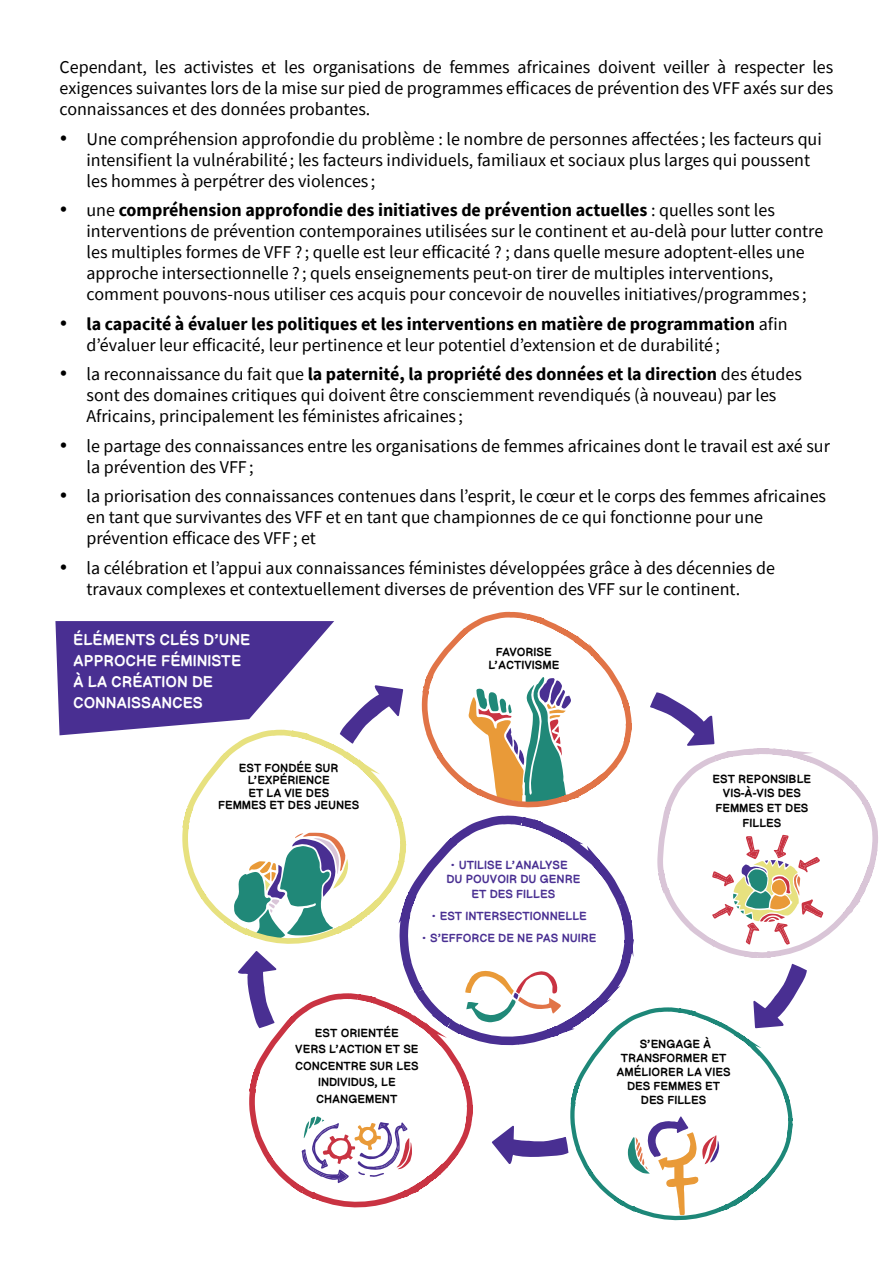
<style>
.page{position:relative;width:893px;height:1263px;background:#fff}
.page>*{position:absolute;margin:0;border:0;box-sizing:border-box;transform-origin:0 0}
.t1{font:18px/21px "Source Sans Pro";color:#000}
.t2{font:500 15px/21px "Comic Helvetic";color:#fff}
.t3{font:500 11.4px/16.5px "Comic Helvetic";color:#000;text-align:center}
.t4{font:500 11.4px "Comic Helvetic";color:#492f92}
.s1{font-weight:700}
</style>
<div class="page">
<svg style="left:55px;top:621px;width:41px;height:114px;background:#553d99"></svg>
<div style="left:96px;top:621px;width:67px;height:112px;background:#492f92"></div>
<svg style="left:163px;top:621px;width:92px;height:515px"></svg>
<svg style="left:255px;top:611px;width:623px;height:610px"></svg>
<svg style="left:340px;top:685px;width:63px;height:59px"></svg>
<svg style="left:650px;top:692px;width:64px;height:54px"></svg>
<svg style="left:753px;top:964px;width:54px;height:64px"></svg>
<svg style="left:238px;top:951px;width:38px;height:77px"></svg>
<svg style="left:492px;top:1126px;width:76px;height:38px"></svg>
<svg style="left:712px;top:835px;width:111px;height:110px"></svg>
<svg style="left:628px;top:1116px;width:91px;height:99px"></svg>
<svg style="left:302px;top:1116px;width:110px;height:67px"></svg>
<svg style="left:465px;top:969px;width:97px;height:54px"></svg>
<p class="t1" style="left:60px;top:56px;width:775px;text-align:justify">Cependant, les activistes et les organisations de femmes africaines doivent veiller à respecter les exigences suivantes lors de la mise sur pied de programmes efficaces de prévention des VFF axés sur des connaissances et des données probantes.</p>
<p class="t1" style="left:87px;top:128px;width:737px;text-indent:-27px">• Une compréhension approfondie du problème : le nombre de personnes affectées ; les facteurs qui intensifient la vulnérabilité ; les facteurs individuels, familiaux et sociaux plus larges qui poussent les hommes à perpétrer des violences ;</p>
<p class="t1" style="left:87px;top:199px;width:738px;text-indent:-27px">• une <span class="s1">compréhension approfondie des initiatives de prévention actuelles</span> : quelles sont les interventions de prévention contemporaines utilisées sur le continent et au-delà pour lutter contre les multiples formes de VFF ? ; quelle est leur efficacité ? ; dans quelle mesure adoptent-elles une approche intersectionnelle ? ; quels enseignements peut-on tirer de multiples interventions, comment pouvons-nous utiliser ces acquis pour concevoir de nouvelles initiatives/programmes ;</p>
<p class="t1" style="left:87px;top:313px;width:703px;text-indent:-27px">• <span class="s1">la capacité à évaluer les politiques et les interventions en matière de programmation</span> afin d’évaluer leur efficacité, leur pertinence et leur potentiel d’extension et de durabilité ;</p>
<p class="t1" style="left:87px;top:364px;width:717px;text-indent:-27px">• la reconnaissance du fait que <span class="s1">la paternité, la propriété des données et la direction</span> des études sont des domaines critiques qui doivent être consciemment revendiqués (à nouveau) par les<br>Africains, principalement les féministes africaines ;</p>
<p class="t1" style="left:87px;top:435px;width:745px;text-indent:-27px">• le partage des connaissances entre les organisations de femmes africaines dont le travail est axé sur la prévention des VFF ;</p>
<p class="t1" style="left:87px;top:486px;width:741px;text-indent:-27px">• la priorisation des connaissances contenues dans l’esprit, le cœur et le corps des femmes africaines en tant que survivantes des VFF et en tant que championnes de ce qui fonctionne pour une prévention efficace des VFF ; et</p>
<p class="t1" style="left:60px;top:557px;width:717px;text-align:center">• la célébration et l’appui aux connaissances féministes développées grâce à des décennies de travaux complexes et contextuellement diverses de prévention des VFF sur le continent.</p>
<p class="t2" style="left:73px;top:628px;width:179px">ÉLÉMENTS CLÉS D’UNE<br>APPROCHE FÉMINISTE<br>À LA CRÉATION DE<br>CONNAISSANCES</p>
<p class="t3" style="left:488px;top:644px;width:72px;line-height:13px">FAVORISE<br>L’ACTIVISME</p>
<p class="t3" style="left:218px;top:761px;width:143px;line-height:12.3px">EST FONDÉE SUR<br>L’EXPÉRIENCE<br>ET LA VIE DES<br>FEMMES ET DES JEUNES</p>
<p class="t4" style="left:451px;top:854px;width:118px">• UTILISE L’ANALYSE</p>
<p class="t4" style="left:446px;top:869px;width:135px">DU POUVOIR DU GENRE</p>
<p class="t4" style="left:471px;top:883px;width:85px">ET DES FILLES</p>
<p class="t4" style="left:432px;top:905px;width:157px">• EST INTERSECTIONNELLE</p>
<p class="t4" style="left:422px;top:927px;width:176px">• S’EFFORCE DE NE PAS NUIRE</p>
<p class="t3" style="left:713px;top:770px;width:100px;line-height:14.9px">EST REPONSIBLE<br>VIS-À-VIS DES<br>FEMMES ET DES<br>FILLES</p>
<p class="t3" style="left:295px;top:1023px;width:125px">EST ORIENTÉE<br>VERS L’ACTION ET SE<br>CONCENTRE SUR LES<br>INDIVIDUS, LE<br>CHANGEMENT</p>
<p class="t3" style="left:617px;top:1035px;width:115px;line-height:14.2px">S’ENGAGE À<br>TRANSFORMER ET<br>AMÉLIORER LA VIES<br>DES FEMMES ET<br>DES FILLES</p>
</div>
